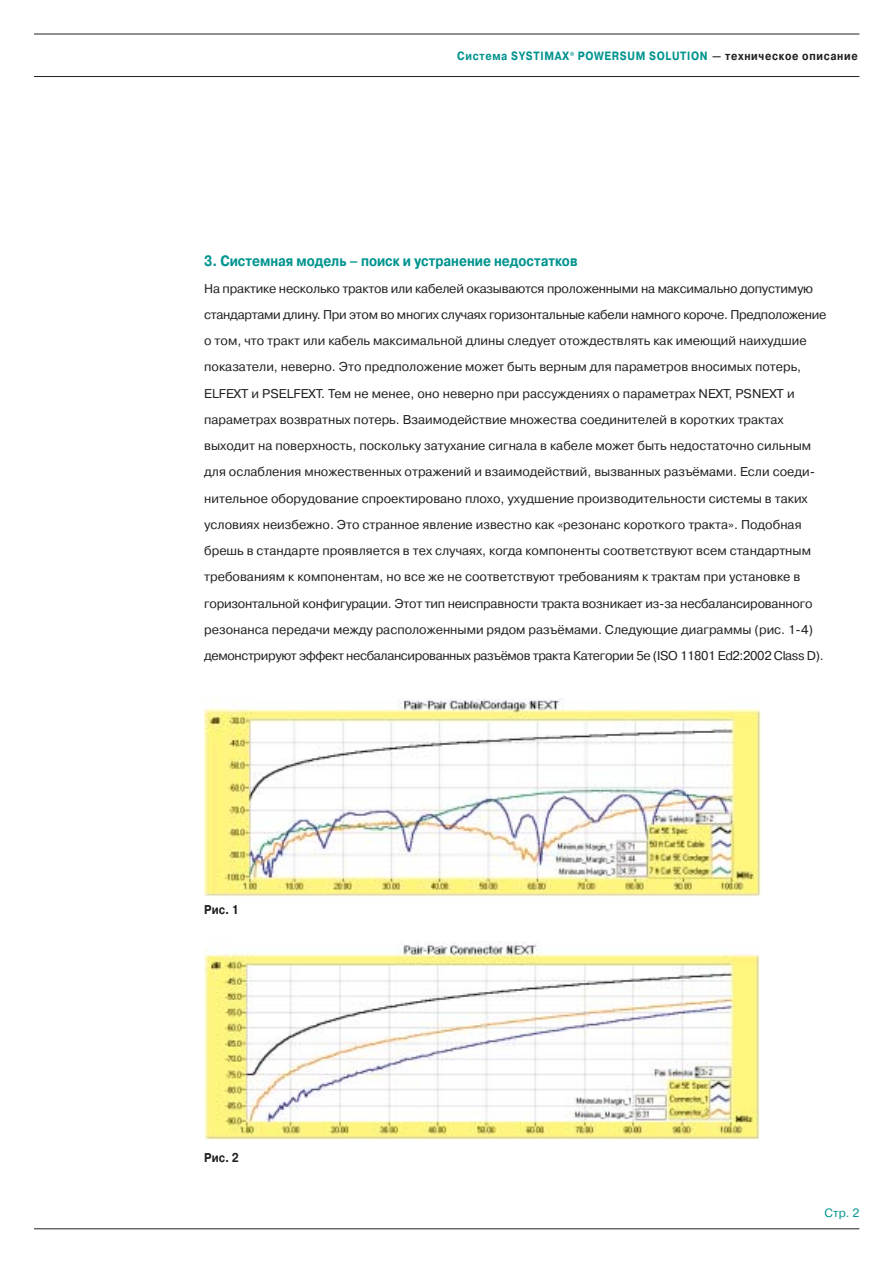
<style>
.page{position:relative;width:893px;height:1263px;background:#fff}
.page>*{position:absolute;margin:0;border:0;box-sizing:border-box;transform-origin:0 0}
.t1{font:700 15px "Pragmatica C";color:#00948f;scale:.85 1}
.t2{font:12.75px/26.2px "Pragmatica C";color:#231f1f}
.t3{font:700 12.75px "Pragmatica C";color:#231f1f;scale:.85 1}
.t4{font:700 12px "Pragmatica C";letter-spacing:.065em;color:#00948f;scale:.85 1}
.t5{font:12px "Pragmatica C";color:#00948f}
.s1{color:#231f1f}
</style>
<div class="page">
<hr style="left:34px;top:1229px;width:825px;height:1px;background:#231f1f">
<hr style="left:34px;top:34px;width:825px;height:1px;background:#231f1f">
<hr style="left:34px;top:76px;width:825px;height:1px;background:#231f1f">
<img style="left:204px;top:698px;width:556px;height:198px">
<img style="left:204px;top:941px;width:555px;height:198px">
<p class="t4" style="left:457px;top:52px;width:472px">Cистема SYSTIMAX<sup>®</sup> POWERSUM SOLUTION <span class="s1">— техническое описание</span></p>
<p class="t1" style="left:204px;top:255px;width:440px">3. Системная модель – поиск и устранение недостатков</p>
<p class="t2" style="left:204px;top:276px;width:623px">На практике несколько трактов или кабелей оказываются проложенными на максимально допустимую стандартами длину. При этом во многих случаях горизонтальные кабели намного короче. Предположение о том, что тракт или кабель максимальной длины следует отождествлять как имеющий наихудшие показатели, неверно. Это предположение может быть верным для параметров вносимых потерь, ELFEXT и PSELFEXT. Тем не менее, оно неверно при рассуждениях о параметрах NEXT, PSNEXT и параметрах возвратных потерь. Взаимодействие множества соединителей в коротких трактах выходит на поверхность, поскольку затухание сигнала в кабеле может быть недостаточно сильным для ослабления множественных отражений и взаимодействий, вызванных разъёмами. Если соеди&shy;нительное оборудование спроектировано плохо, ухудшение производительности системы в таких условиях неизбежно. Это странное явление известно как «резонанс короткого тракта». Подобная брешь в стандарте проявляется в тех случаях, когда компоненты соответствуют всем стандартным требованиям к компонентам, но все же не соответствуют требованиям к трактам при установке в горизонтальной конфигурации. Этот тип неисправности тракта возникает из-за несбалансированного резонанса передачи между расположенными рядом разъёмами. Следующие диаграммы (рис. 1-4) демонстрируют эффект несбалансированных разъёмов тракта Категории 5e (ISO 11801 Ed2:2002 Class D).</p>
<p class="t3" style="left:204px;top:905px;width:42px">Рис. 1</p>
<p class="t3" style="left:204px;top:1153px;width:42px">Рис. 2</p>
<p class="t5" style="left:824px;top:1208px;width:36px">Стр. 2</p>
</div>
